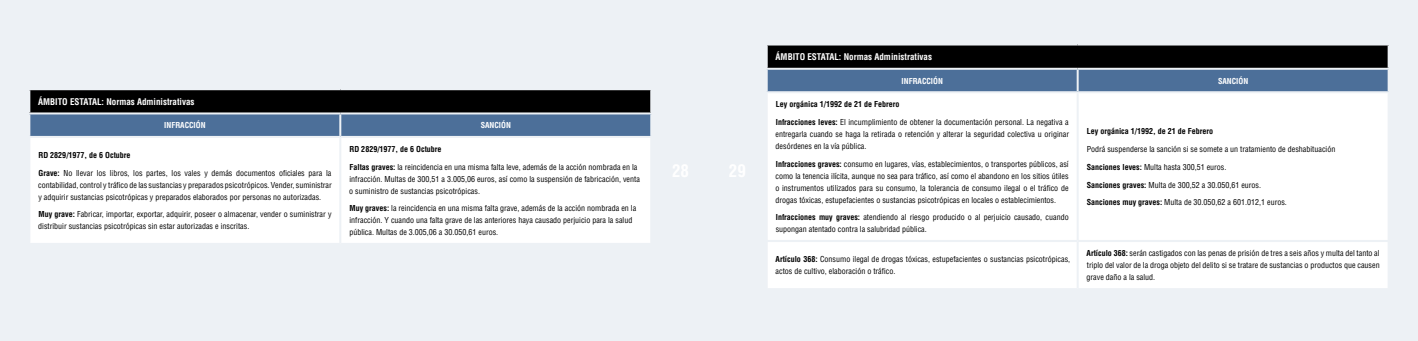
<style>
.page{position:relative;width:1418px;height:341px;background:#fff}
.page>*{position:absolute;margin:0;border:0;box-sizing:border-box;transform-origin:0 0}
.t1{font:700 condensed 9px "Helvetica";color:#fff}
.t2{font:condensed 8px/12px "Helvetica";color:#000}
.t3{font:700 condensed 8px "Helvetica";color:#000}
.t4{font:700 condensed 8px "Helvetica";color:#fff}
.s1{font-weight:700}
</style>
<div class="page">
<div style="left:0;top:0;width:709px;height:340px;background:#edf1f5"></div>
<div style="left:709px;top:0;width:708px;height:340px;background:#edf1f5"></div>
<div style="left:766px;top:44px;width:622px;height:25px;background:#000"></div>
<div style="left:767px;top:70px;width:620px;height:21px;background:#4c6f99"></div>
<div style="left:768px;top:93px;width:619px;height:194px;background:#fff"></div>
<hr style="left:765px;top:43px;width:312px;height:2px;background:#edf1f5">
<hr style="left:765px;top:45px;width:2px;height:23px;background:#edf1f5">
<hr style="left:1077px;top:43px;width:312px;height:2px;background:#edf1f5">
<hr style="left:1387px;top:45px;width:2px;height:23px;background:#edf1f5">
<hr style="left:765px;top:68px;width:312px;height:2px;background:#edf1f5">
<hr style="left:1077px;top:68px;width:312px;height:2px;background:#edf1f5">
<hr style="left:1076px;top:70px;width:2px;height:21px;background:#edf1f5">
<hr style="left:1076px;top:93px;width:2px;height:146px;background:#edf1f5">
<hr style="left:765px;top:239px;width:312px;height:2px;background:#edf1f5">
<hr style="left:1077px;top:239px;width:312px;height:2px;background:#edf1f5">
<hr style="left:1076px;top:241px;width:2px;height:46px;background:#edf1f5">
<div style="left:29px;top:89px;width:622px;height:24px;background:#000"></div>
<svg style="left:30px;top:114px;width:620px;height:22px;background:#50729b"></svg>
<div style="left:30px;top:138px;width:620px;height:104px;background:#fff"></div>
<hr style="left:28px;top:88px;width:312px;height:2px;background:#edf1f5">
<hr style="left:28px;top:90px;width:2px;height:22px;background:#edf1f5">
<hr style="left:340px;top:88px;width:312px;height:2px;background:#edf1f5">
<hr style="left:650px;top:90px;width:2px;height:22px;background:#edf1f5">
<hr style="left:28px;top:112px;width:312px;height:2px;background:#edf1f5">
<hr style="left:340px;top:112px;width:312px;height:2px;background:#edf1f5">
<hr style="left:339px;top:114px;width:2px;height:22px;background:#edf1f5">
<hr style="left:339px;top:138px;width:2px;height:104px;background:#edf1f5">
<p class="t1" style="left:38px;top:96px;width:158px">ÁMB ITO ESTATAL: Normas Administrativas</p>
<p class="t4" style="left:164px;top:120px;width:43px">INFRACCIÓN</p>
<p class="t4" style="left:480px;top:120px;width:32px">SANCIÓN</p>
<p class="t3" style="left:39px;top:150px;width:93px">RD 2829/1977, de 6 Octubre</p>
<p class="t2" style="left:38px;top:166px;width:295px;text-align:justify"><span class="s1">Grave:</span> No llevar los libros, los partes, los vales y demás documentos oficiales para la contabilidad, control y tráfico de las sustancias y preparados psicotrópicos. Vender, suministrar y adquirir sustancias psicotrópicas y preparados elaborados por personas no autorizadas.</p>
<p class="t2" style="left:38px;top:208px;width:295px"><span class="s1">Muy grave:</span> Fabricar, importar, exportar, adquirir, poseer o almacenar, vender o suministrar y distribuir sustancias psicotrópicas sin estar autorizadas e inscritas.</p>
<p class="t3" style="left:349px;top:144px;width:93px">RD 2829/1977, de 6 Octubre</p>
<p class="t2" style="left:349px;top:160px;width:292px"><span class="s1">Faltas graves:</span> la reincidencia en una misma falta leve, además de la acción nombrada en la infracción. M ultas de 300,51 a 3.005,06 euros, así como la suspensión de fabricación, venta o suministro de sustancias psicotrópicas.</p>
<p class="t2" style="left:349px;top:202px;width:288px"><span class="s1">Muy graves:</span> la reincidencia en una misma falta grave, además de la acción nombrada en la infracción. Y cuando una falta grave de las anteriores haya causado perjuicio para la salud pública. M ultas de 3.005,06 a 30.050,61 euros.</p>
<p class="t1" style="left:775px;top:51px;width:158px">ÁMB ITO ESTATAL: Normas Administrativas</p>
<p class="t4" style="left:901px;top:76px;width:43px">INFRACCIÓN</p>
<p class="t4" style="left:1217px;top:76px;width:32px">SANCIÓN</p>
<p class="t3" style="left:776px;top:99px;width:125px">Ley orgánica 1/1992 de 21 de Febrero</p>
<p class="t2" style="left:775px;top:116px;width:295px;text-align:justify"><span class="s1">Infracciones leves:</span> El incumplimiento de obtener la documentación personal. La negativa a entregarla cuando se haga la retirada o retención y alterar la seguridad colectiva u originar desórdenes en la vía pública.</p>
<p class="t2" style="left:775px;top:157px;width:295px;text-align:justify"><span class="s1">Infracciones graves:</span> consumo en lugares, vías, establecimientos, o transportes públicos, así como la tenencia ilícita, aunque no sea para tráfico, así como el abandono en los sitios útiles o instrumentos utilizados para su consumo, la tolerancia de consumo ilegal o el tráfico de drogas tóxicas, estupefacientes o sustancias psicotrópicas en locales o establecimientos.</p>
<p class="t2" style="left:775px;top:211px;width:294px"><span class="s1">Infracciones muy graves:</span> atendiendo al riesgo producido o al perjuicio causado, cuando supongan atentado contra la salubridad pública.</p>
<p class="t3" style="left:1086px;top:126px;width:128px">Ley orgánica 1/1992, de 21 de Febrero</p>
<p class="t2" style="left:1086px;top:143px;width:250px">Podrá suspenderse la sanción si se somete a un tratamiento de deshabituación</p>
<p class="t2" style="left:1086px;top:160px;width:141px"><span class="s1">Sanciones leves:</span> M ulta hasta 300,51 euros.</p>
<p class="t2" style="left:1086px;top:178px;width:176px"><span class="s1">Sanciones graves:</span> M ulta de 300,52 a 30.050,61 euros.</p>
<p class="t2" style="left:1086px;top:196px;width:202px"><span class="s1">Sanciones muy graves:</span> M ulta de 30.050,62 a 601.012,1 euros.</p>
<p class="t2" style="left:775px;top:253px;width:296px"><span class="s1">Artículo 368:</span> Consumo ilegal de drogas tóxicas, estupefacientes o sustancias psicotrópicas, actos de cultivo, elaboración o tráfico.</p>
<p class="t2" style="left:1086px;top:247px;width:295px;text-align:justify"><span class="s1">Artículo 368:</span> serán castigados con las penas de prisión de tres a seis años y multa del tanto al triplo del valor de la droga objeto del delito si se tratare de sustancias o productos que causen grave daño a la salud.</p>
</div>
